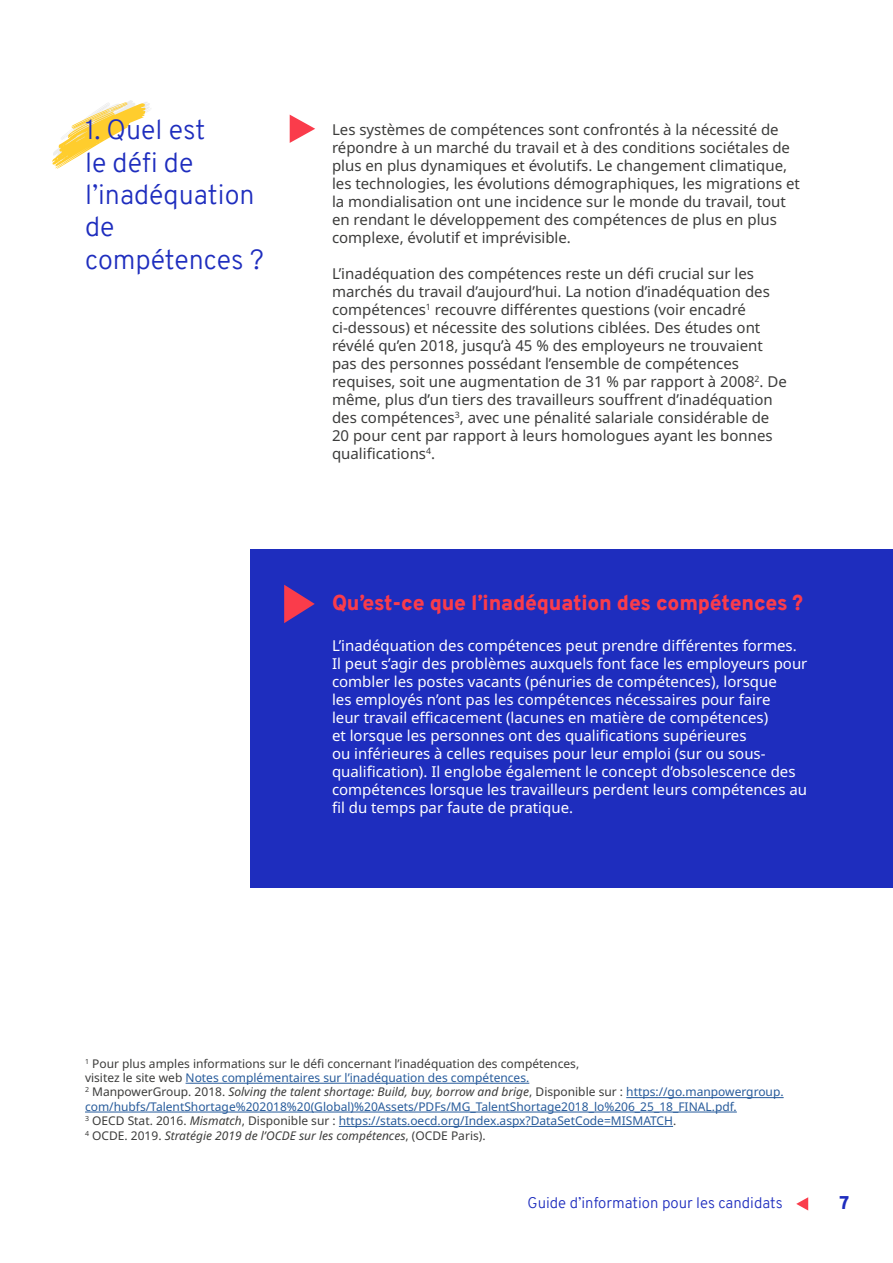
<style>
.page{position:relative;width:893px;height:1263px;background:#fff}
.page>*{position:absolute;margin:0;border:0;box-sizing:border-box;transform-origin:0 0}
.t1{font:300 27px/32.4px "Overpass";color:#1e2dbe}
.t2{font:900 21px "Overpass";letter-spacing:-.01em;color:#fa3c4b}
.t3{font:900 18px "Overpass";color:#1e2dbe}
.t4{font:15px/18px "Noto Sans";color:#3c3c3b}
.t5{font:15px/18px "Noto Sans";color:#fff}
.t6{font:300 15px "Overpass";color:#1e2dbe}
.t7{font:12px/14.4px "Noto Sans";color:#275b9b}
.s1{color:#3c3c3b}
.s2{font-style:italic;color:#3c3c3b}
</style>
<div class="page">
<div style="left:251px;top:549px;width:642px;height:338px;background:#1e2dbe"></div>
<svg style="left:52px;top:100px;width:99px;height:69px"></svg>
<hr style="left:186px;top:1083px;width:343px;height:1px;background:#275b9b">
<hr style="left:626px;top:1097px;width:158px;height:1px;background:#275b9b">
<hr style="left:85px;top:1112px;width:652px;height:1px;background:#275b9b">
<hr style="left:339px;top:1126px;width:334px;height:1px;background:#275b9b">
<svg style="left:290px;top:115px;width:25px;height:28px"></svg>
<svg style="left:284px;top:585px;width:31px;height:38px"></svg>
<svg style="left:796px;top:1197px;width:12px;height:13px"></svg>
<h1 class="t1" style="left:85px;top:114px;width:181px">1. Quel est<br>le défi de l’inadéquation de compétences ?</h1>
<p class="t4" style="left:332px;top:121px;width:470px">Les systèmes de compétences sont confrontés à la nécessité de répondre à un marché du travail et à des conditions sociétales de plus en plus dynamiques et évolutifs. Le changement climatique, les technologies, les évolutions démographiques, les migrations et la mondialisation ont une incidence sur le monde du travail, tout en rendant le développement des compétences de plus en plus complexe, évolutif et imprévisible.</p>
<p class="t4" style="left:332px;top:265px;width:456px">L’inadéquation des compétences reste un défi crucial sur les marchés du travail d’aujourd’hui. La notion d’inadéquation des compétences<sup>1</sup> recouvre différentes questions (voir encadré ci-dessous) et nécessite des solutions ciblées. Des études ont révélé qu’en 2018, jusqu’à 45 % des employeurs ne trouvaient pas des personnes possédant l’ensemble de compétences requises, soit une augmentation de 31 % par rapport à 2008<sup>2</sup>. De même, plus d’un tiers des travailleurs souffrent d’inadéquation des compétences<sup>3</sup>, avec une pénalité salariale considérable de 20 pour cent par rapport à leurs homologues ayant les bonnes qualifications<sup>4</sup>.</p>
<h2 class="t2" style="left:332px;top:588px;width:473px">Qu’est-ce que l’inadéquation des compétences ?</h2>
<p class="t5" style="left:332px;top:637px;width:477px">L’inadéquation des compétences peut prendre différentes formes.<br>Il peut s’agir des problèmes auxquels font face les employeurs pour combler les postes vacants (pénuries de compétences), lorsque<br>les employés n’ont pas les compétences nécessaires pour faire<br>leur travail efficacement (lacunes en matière de compétences)<br>et lorsque les personnes ont des qualifications supérieures<br>ou inférieures à celles requises pour leur emploi (sur ou sous&shy;qualification). Il englobe également le concept d’obsolescence des compétences lorsque les travailleurs perdent leurs compétences au fil du temps par faute de pratique.</p>
<p class="t7" style="left:85px;top:1056px;width:700px"><sup>1</sup> <span class="s1">Pour plus amples informations sur le défi concernant l’inadéquation des compétences,<br>visitez le site web</span> Notes complémentaires sur l’inadéquation des compétences.<br><sup>2</sup> <span class="s1">ManpowerGroup. 2018.</span> <span class="s2">Solving the talent shortage: Build, buy, borrow and brige</span><span class="s1">, Disponible sur :</span> https://go.manpowergroup. com/hubfs/TalentShortage%202018%20(Global)%20Assets/PDFs/MG_TalentShortage2018_lo%206_25_18_FINAL.pdf.<br><sup>3</sup> <span class="s1">OECD Stat. 2016.</span> <span class="s2">Mismatch</span><span class="s1">, Disponible sur :</span> https://stats.oecd.org/Index.aspx?DataSetCode=MISMATCH<span class="s1">.<br></span><sup>4</sup> <span class="s1">OCDE. 2019.</span> <span class="s2">Stratégie 2019 de l’OCDE sur les compétences</span><span class="s1">, (OCDE Paris).</span></p>
<p class="t6" style="left:527px;top:1192px;width:257px">Guide d’information pour les candidats</p>
<p class="t3" style="left:839px;top:1190px;width:11px">7</p>
</div>
